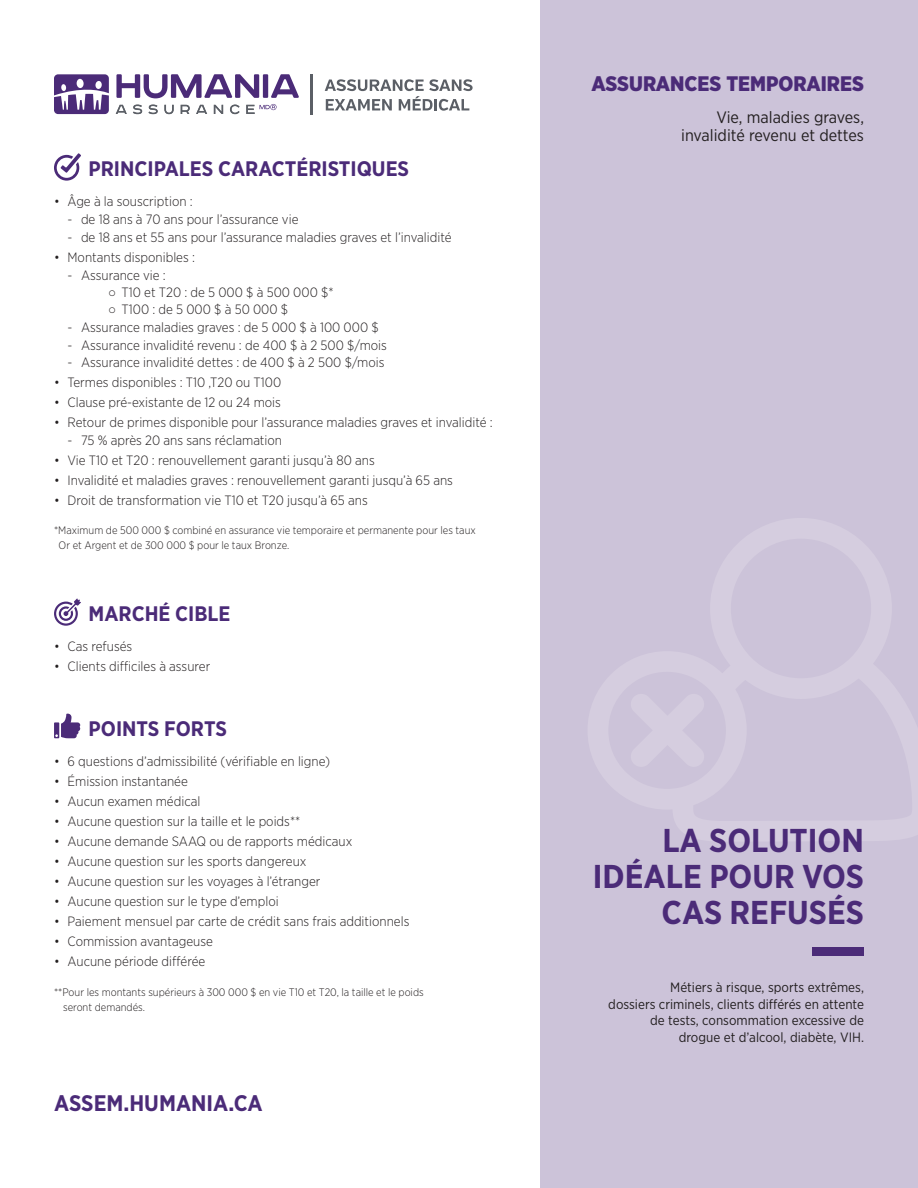
<style>
.page{position:relative;width:918px;height:1188px;background:#fff}
.page>*{position:absolute;margin:0;border:0;box-sizing:border-box;transform-origin:0 0}
.t1{font:700 33px/36px "Gotham Narrow";color:#4b2b78;text-align:right}
.t2{font:700 22.5px "Gotham Narrow";color:#4b2b78}
.t3{font:700 21px "Gotham Narrow";color:#4b2b78}
.t4{font:900 21px "Gotham Narrow";color:#4b2b78}
.t5{font:16.5px/18px "Gotham Narrow";color:#231f20;text-align:right}
.t6{font:300 13.5px "Gotham Narrow";color:#231f20}
.t7{font:13.5px/16.5px "Gotham Narrow";color:#231f20;text-align:right}
.t8{font:300 10.8px/15px "Gotham Narrow";color:#231f20}
.s1{font-family:"Arial";font-weight:900}
</style>
<div class="page">
<div style="left:540px;top:0;width:378px;height:1188px;background:#ccc3d9"></div>
<div style="left:813px;top:948px;width:51px;height:8px;background:#4b2b78"></div>
<hr style="left:310px;top:74px;width:3px;height:40px;background:#5b5f66">
<svg style="left:325px;top:79px;width:148px;height:32px"></svg>
<svg style="left:116px;top:105px;width:11px;height:9px"></svg>
<svg style="left:133px;top:105px;width:9px;height:9px"></svg>
<svg style="left:148px;top:105px;width:10px;height:9px"></svg>
<svg style="left:164px;top:105px;width:10px;height:9px"></svg>
<svg style="left:181px;top:105px;width:9px;height:9px"></svg>
<svg style="left:196px;top:105px;width:11px;height:9px"></svg>
<svg style="left:214px;top:105px;width:9px;height:9px"></svg>
<svg style="left:230px;top:105px;width:10px;height:9px"></svg>
<svg style="left:246px;top:104px;width:31px;height:10px"></svg>
<svg style="left:54px;top:74px;width:55px;height:40px"></svg>
<svg style="left:116px;top:74px;width:143px;height:24px"></svg>
<div style="left:263px;top:74px;width:5px;height:24px;background:#4b2b78"></div>
<svg style="left:271px;top:74px;width:28px;height:24px"></svg>
<svg style="left:54px;top:598px;width:27px;height:28px"></svg>
<svg style="left:54px;top:153px;width:27px;height:28px"></svg>
<svg style="left:54px;top:714px;width:27px;height:24px"></svg>
<p class="t3" style="left:89px;top:155px;width:322px">PRINCIPALES CARACTÉRISTIQUES</p>
<p class="t6" style="left:54px;top:193px;width:140px">• Âge à la souscription :</p>
<p class="t6" style="left:68px;top:211px;width:233px">- de 18 ans à 70 ans pour l’assurance vie</p>
<p class="t6" style="left:68px;top:229px;width:386px">- de 18 ans et 55 ans pour l’assurance maladies graves et l’invalidité</p>
<p class="t6" style="left:54px;top:249px;width:142px">• Montants disponibles :</p>
<p class="t6" style="left:68px;top:267px;width:100px">- Assurance vie :</p>
<p class="t6" style="left:108px;top:284px;width:227px"><span class="s1">○</span> T10 et T20 : de 5 000 $ à 500 000 $*</p>
<p class="t6" style="left:108px;top:301px;width:182px"><span class="s1">○</span> T100 : de 5 000 $ à 50 000 $</p>
<p class="t6" style="left:68px;top:319px;width:313px">- Assurance maladies graves : de 5 000 $ à 100 000 $</p>
<p class="t6" style="left:68px;top:337px;width:321px">- Assurance invalidité revenu : de 400 $ à 2 500 $/mois</p>
<p class="t6" style="left:68px;top:354px;width:318px">- Assurance invalidité dettes : de 400 $ à 2 500 $/mois</p>
<p class="t6" style="left:54px;top:374px;width:229px">• Termes disponibles : T10 ,T20 ou T100</p>
<p class="t6" style="left:54px;top:394px;width:228px">• Clause pré-existante de 12 ou 24 mois</p>
<p class="t6" style="left:54px;top:414px;width:440px">• Retour de primes disponible pour l’assurance maladies graves et invalidité :</p>
<p class="t6" style="left:68px;top:432px;width:216px">- 75 % après 20 ans sans réclamation</p>
<p class="t6" style="left:54px;top:452px;width:322px">• Vie T10 et T20 : renouvellement garanti jusqu’à 80 ans</p>
<p class="t6" style="left:54px;top:472px;width:400px">• Invalidité et maladies graves : renouvellement garanti jusqu’à 65 ans</p>
<p class="t6" style="left:54px;top:492px;width:315px">• Droit de transformation vie T10 et T20 jusqu’à 65 ans</p>
<p class="t8" style="left:59px;top:523px;width:419px;text-indent:-5px">*Maximum de 500 000 $ combiné en assurance vie temporaire et permanente pour les taux<br>Or et Argent et de 300 000 $ pour le taux Bronze.</p>
<p class="t3" style="left:89px;top:600px;width:143px">MARCHÉ CIBLE</p>
<p class="t6" style="left:54px;top:638px;width:80px">• Cas refusés</p>
<p class="t6" style="left:54px;top:658px;width:158px">• Clients difficiles à assurer</p>
<p class="t3" style="left:89px;top:716px;width:140px">POINTS FORTS</p>
<p class="t6" style="left:54px;top:753px;width:278px">• 6 questions d’admissibilité (vérifiable en ligne)</p>
<p class="t6" style="left:54px;top:773px;width:135px">• Émission instantanée</p>
<p class="t6" style="left:54px;top:793px;width:148px">• Aucun examen médical</p>
<p class="t6" style="left:54px;top:813px;width:248px">• Aucune question sur la taille et le poids**</p>
<p class="t6" style="left:54px;top:833px;width:300px">• Aucune demande SAAQ ou de rapports médicaux</p>
<p class="t6" style="left:54px;top:853px;width:254px">• Aucune question sur les sports dangereux</p>
<p class="t6" style="left:54px;top:873px;width:268px">• Aucune question sur les voyages à l’étranger</p>
<p class="t6" style="left:54px;top:893px;width:226px">• Aucune question sur le type d’emploi</p>
<p class="t6" style="left:54px;top:913px;width:357px">• Paiement mensuel par carte de crédit sans frais additionnels</p>
<p class="t6" style="left:54px;top:933px;width:160px">• Commission avantageuse</p>
<p class="t6" style="left:54px;top:953px;width:153px">• Aucune période différée</p>
<p class="t8" style="left:63px;top:984px;width:362px;text-indent:-9px">**Pour les montants supérieurs à 300 000 $ en vie T10 et T20, la taille et le poids seront demandés.</p>
<p class="t2" style="left:54px;top:1089px;width:210px">ASSEM.HUMANIA.CA</p>
<p class="t4" style="left:591px;top:70px;width:274px">ASSURANCES TEMPORAIRES</p>
<p class="t5" style="left:681px;top:107px;width:184px">Vie, maladies graves, invalidité revenu et dettes</p>
<p class="t1" style="left:593px;top:823px;width:273px">LA SOLUTION<br>IDÉALE POUR VOS<br>CAS REFUSÉS</p>
<p class="t7" style="left:608px;top:979px;width:257px">Métiers à risque, sports extrêmes,<br>dossiers criminels, clients différés en attente de tests, consommation excessive de drogue et d’alcool, diabète, VIH.</p>
</div>
